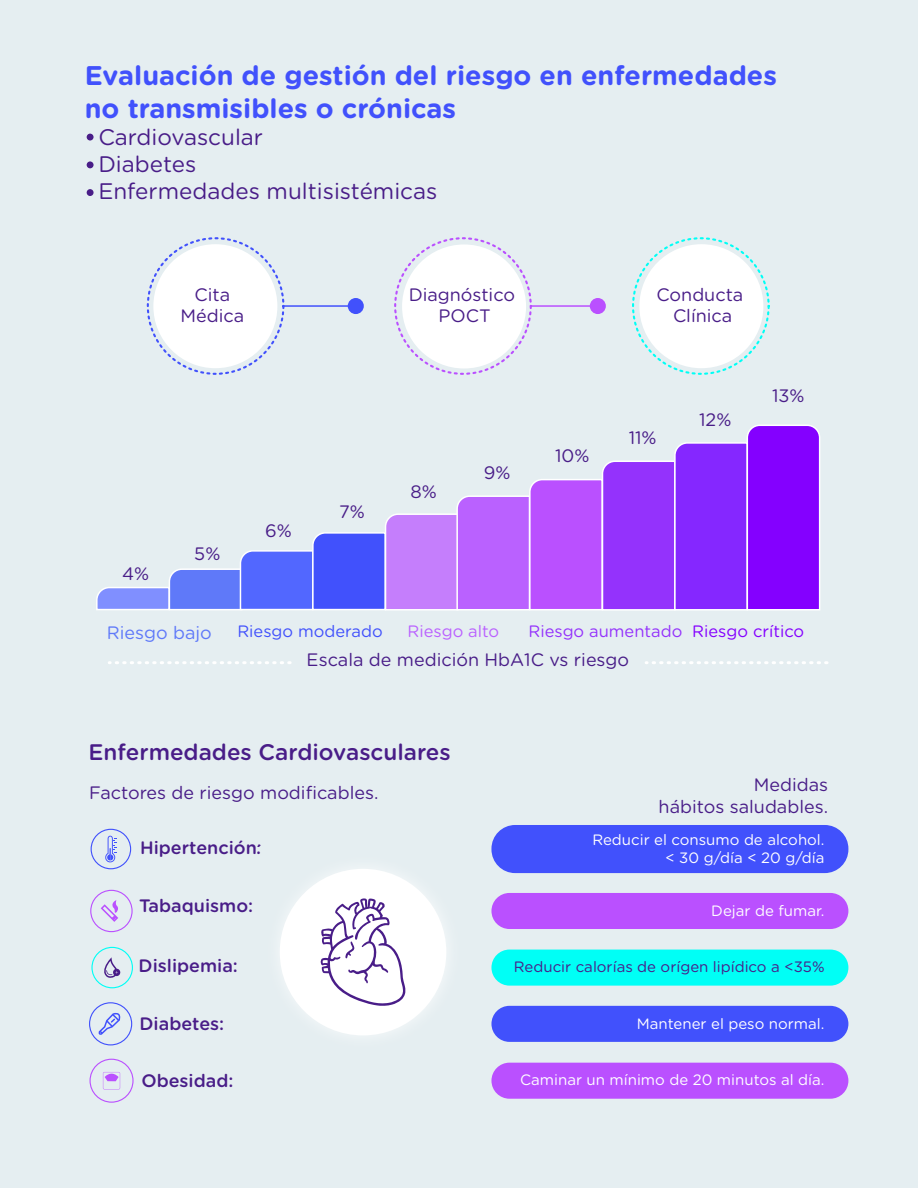
<style>
.page{position:relative;width:918px;height:1188px;background:#e5eef1}
.page>*{position:absolute;margin:0;border:0;box-sizing:border-box;transform-origin:0 0}
.t1{font:700 27px/32.4px "Gotham Rounded";color:#4151fc}
.t2{font:22.5px/27px "Gotham Rounded";color:#491d88}
.t3{font:500 22.5px "Gotham Rounded";color:#491d88}
.t4{font:18px/21.6px "Gotham Rounded";color:#491d88;text-align:center}
.t5{font:500 18px "Gotham Rounded";color:#491d88}
.t6{font:18px "Gotham Rounded";color:#5f79f9}
.t7{font:16.5px "Gotham Rounded";color:#9432fc}
.t8{font:16.5px "Gotham Rounded";color:#4151fc}
.t9{font:16.5px "Gotham Rounded";color:#ba61ff}
.t10{font:15px/18px "Gotham Rounded";color:#fff;text-align:right}
.t11{font:15px "Gotham Rounded";color:#491d88}
.s1{color:#8400ff}
</style>
<div class="page">
<svg style="left:96px;top:424px;width:724px;height:187px"></svg>
<div style="left:87px;top:134px;width:7px;height:7px;background:#491d88;border-radius:50%"></div>
<div style="left:87px;top:189px;width:7px;height:7px;background:#491d88;border-radius:50%"></div>
<div style="left:87px;top:161px;width:7px;height:7px;background:#491d88;border-radius:50%"></div>
<svg style="left:91px;top:829px;width:40px;height:40px"></svg>
<svg style="left:90px;top:890px;width:43px;height:42px"></svg>
<svg style="left:91px;top:947px;width:42px;height:41px"></svg>
<svg style="left:89px;top:1002px;width:43px;height:43px"></svg>
<svg style="left:90px;top:1059px;width:44px;height:44px"></svg>
<div style="left:491px;top:1063px;width:357px;height:36px;background:#ba50ff;border-radius:18px"></div>
<div style="left:491px;top:1006px;width:357px;height:36px;background:#4151fc;border-radius:18px"></div>
<div style="left:491px;top:950px;width:357px;height:36px;background:#00fff6;border-radius:18px"></div>
<div style="left:491px;top:893px;width:357px;height:36px;background:#ba50ff;border-radius:18px"></div>
<div style="left:491px;top:825px;width:357px;height:48px;background:#4151fc;border-radius:24px"></div>
<img style="left:279px;top:868px;width:168px;height:168px">
<div style="left:280px;top:869px;width:166px;height:166px;background:#fff;border-radius:50%"></div>
<div style="left:348px;top:298px;width:16px;height:16px;background:#4151fc;border-radius:50%"></div>
<div style="left:590px;top:298px;width:16px;height:16px;background:#ba50ff;border-radius:50%"></div>
<div style="left:402px;top:244px;width:124px;height:124px;background:#fff;border-radius:50%"></div>
<div style="left:153px;top:244px;width:124px;height:124px;background:#fff;border-radius:50%"></div>
<div style="left:639px;top:244px;width:124px;height:124px;background:#fff;border-radius:50%"></div>
<hr style="left:283px;top:305px;width:73px;height:2px;background:#4151fc">
<hr style="left:531px;top:305px;width:72px;height:2px;background:#ba50ff">
<svg style="left:321px;top:898px;width:84px;height:108px"></svg>
<svg style="left:646px;top:661px;width:181px;height:3px"></svg>
<svg style="left:109px;top:661px;width:181px;height:3px"></svg>
<h1 class="t1" style="left:85px;top:58px;width:694px">Evaluación de gestión del riesgo en enfermedades no transmisibles o crónicas</h1>
<p class="t2" style="left:98px;top:122px;width:341px">Cardiovascular<br>Diabetes<br>Enfermedades multisistémicas</p>
<p class="t4" style="left:122px;top:562px;width:29px">4%</p>
<p class="t4" style="left:180px;top:283px;width:65px">Cita<br>Médica</p>
<p class="t4" style="left:409px;top:283px;width:108px">Diagnóstico<br>POCT</p>
<p class="t4" style="left:657px;top:283px;width:88px">Conducta<br>Clínica</p>
<p class="t4" style="left:194px;top:542px;width:28px">5%</p>
<p class="t4" style="left:265px;top:519px;width:28px">6%</p>
<p class="t4" style="left:339px;top:500px;width:27px">7%</p>
<p class="t4" style="left:411px;top:480px;width:28px">8%</p>
<p class="t4" style="left:484px;top:461px;width:28px">9%</p>
<p class="t4" style="left:555px;top:444px;width:36px">10%</p>
<p class="t4" style="left:629px;top:426px;width:29px">11%</p>
<p class="t4" style="left:699px;top:408px;width:34px">12%</p>
<p class="t4" style="left:772px;top:384px;width:34px">13%</p>
<p class="t6" style="left:107px;top:620px;width:107px">Riesgo bajo</p>
<p class="t8" style="left:237px;top:620px;width:147px">Riesgo moderado</p>
<p class="t9" style="left:407px;top:620px;width:93px">Riesgo alto</p>
<p class="t7" style="left:528px;top:620px;width:277px">Riesgo aumentado <span class="s1">Riesgo crítico</span></p>
<p class="t4" style="left:307px;top:648px;width:324px">Escala de medición HbA1C vs riesgo</p>
<p class="t3" style="left:89px;top:736px;width:364px">Enfermedades Cardiovasculares</p>
<p class="t4" style="left:89px;top:781px;width:291px">Factores de riesgo modificables.</p>
<p class="t4" style="left:659px;top:773px;width:171px;text-align:right">Medidas<br>hábitos saludables.</p>
<p class="t5" style="left:140px;top:835px;width:123px">Hipertención:</p>
<p class="t10" style="left:592px;top:830px;width:234px">Reducir el consumo de alcohol. &lt; 30 g/día &lt; 20 g/día</p>
<p class="t5" style="left:139px;top:893px;width:116px">Tabaquismo:</p>
<p class="t10" style="left:711px;top:901px;width:115px">Dejar de fumar.</p>
<p class="t5" style="left:139px;top:953px;width:101px">Dislipemia:</p>
<p class="t11" style="left:514px;top:957px;width:312px">Reducir calorías de orígen lipídico a &lt;35%</p>
<p class="t5" style="left:140px;top:1011px;width:86px">Diabetes:</p>
<p class="t10" style="left:637px;top:1014px;width:189px">Mantener el peso normal.</p>
<p class="t5" style="left:141px;top:1068px;width:94px">Obesidad:</p>
<p class="t10" style="left:520px;top:1070px;width:306px">Caminar un mínimo de 20 minutos al día.</p>
</div>
